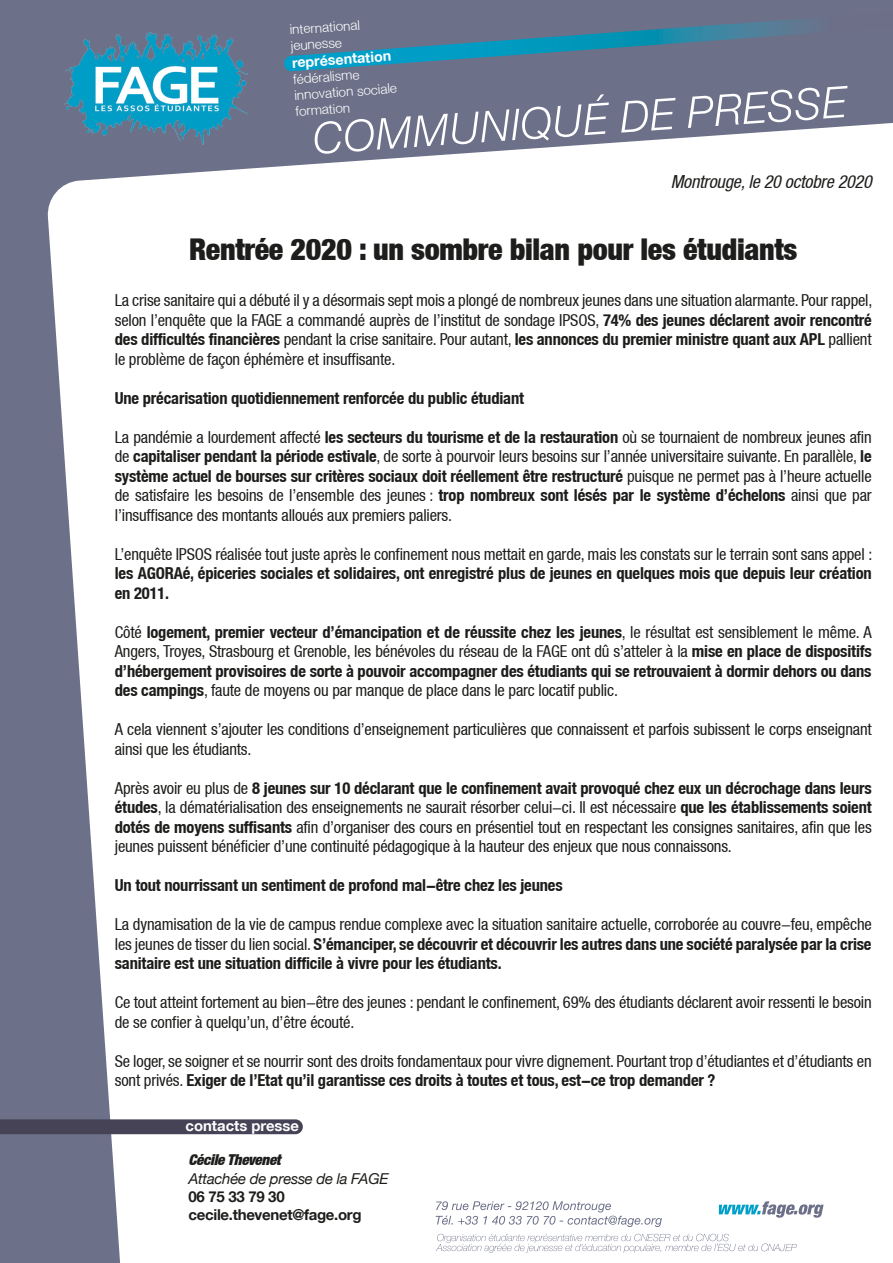
<style>
.page{position:relative;width:893px;height:1263px;background:#6c7088}
.page>*{position:absolute;margin:0;border:0;box-sizing:border-box;transform-origin:0 0}
.t1{font:900 condensed 30px "Helvetica Neue LT";letter-spacing:-.01em;color:#1d1d1b}
.t2{font:italic condensed 18px "Helvetica Neue LT";letter-spacing:-.01em;color:#1d1d1b}
.t3{font:condensed 16.5px/19.5px "Helvetica Neue LT";letter-spacing:-.01em;color:#1d1d1b;text-align:justify}
.t4{font:700 condensed 16.5px/19.5px "Helvetica Neue LT";letter-spacing:-.01em;color:#1d1d1b}
.t5{font:700 15px/18px "Helvetica Neue LT";letter-spacing:-.02em;color:#1d1d1b}
.t6{font:italic 15px "Helvetica Neue LT";letter-spacing:-.02em;color:#1d1d1b}
.t7{font:italic 900 condensed 15px "Helvetica Neue LT";letter-spacing:-.02em;color:#1d1d1b}
.t8{font:700 14.85px "Helvetica Neue LT";color:#fff}
.t9{font:700 14.25px "Helvetica Neue LT";color:#fff}
.t10{font:300 13.5px/16.2px "Helvetica Neue LT";color:#fff}
.s1{font-weight:700}
.s2{font-weight:400}
</style>
<div class="page">
<div style="left:47px;top:123px;width:846px;height:1140px;background:#fff"></div>
<svg style="left:314px;top:94px;width:295px;height:60px"></svg>
<svg style="left:621px;top:98px;width:55px;height:35px"></svg>
<svg style="left:688px;top:86px;width:159px;height:42px"></svg>
<svg style="left:284px;top:19px;width:515px;height:52px"></svg>
<svg style="left:719px;top:1201px;width:105px;height:17px"></svg>
<svg style="left:436px;top:1234px;width:361px;height:19px;background:#eeeff1"></svg>
<svg style="left:436px;top:1201px;width:226px;height:26px;background:#e7e7eb"></svg>
<img style="left:64px;top:33px;width:184px;height:111px">
<svg style="left:0;top:1119px;width:303px;height:15px;background:#494759"></svg>
<p class="t10" style="left:289px;top:21px;width:72px;rotate:-4deg">international jeunesse</p>
<p class="t9" style="left:291px;top:54px;width:101px;rotate:-4deg">représentation</p>
<p class="t10" style="left:293px;top:71px;width:104px;rotate:-4deg">fédéralisme innovation sociale formation</p>
<p class="t2" style="left:671px;top:171px;width:203px">Montrouge, le 20 octobre 2020</p>
<h1 class="t1" style="left:189px;top:230px;width:610px">Rentrée 2020 : un sombre bilan pour les étudiants</h1>
<p class="t3" style="left:115px;top:290px;width:759px">La crise sanitaire qui a débuté il y a désormais sept mois a plongé de nombreux jeunes dans une situation alarmante. Pour rappel, selon l’enquête que la FAGE a commandé auprès de l’institut de sondage IPSOS, <span class="s1">74% des jeunes déclarent avoir rencontré des difficultés financières</span> pendant la crise sanitaire. Pour autant, <span class="s1">les annonces du premier ministre quant aux APL</span> pallient le problème de façon éphémère et insuffisante.</p>
<p class="t4" style="left:115px;top:388px;width:411px">Une précarisation quotidiennement renforcée du public étudiant</p>
<p class="t3" style="left:115px;top:427px;width:758px">La pandémie a lourdement affecté <span class="s1">les secteurs du tourisme et de la restauration</span> où se tournaient de nombreux jeunes afin de <span class="s1">capitaliser pendant la période estivale</span>, de sorte à pourvoir leurs besoins sur l’année universitaire suivante. En parallèle, <span class="s1">le système actuel de bourses sur critères sociaux doit réellement être restructuré</span> puisque ne permet pas à l’heure actuelle de satisfaire les besoins de l’ensemble des jeunes : <span class="s1">trop nombreux sont lésés par le système d’échelons</span> ainsi que par l’insuffisance des montants alloués aux premiers paliers.</p>
<p class="t3" style="left:115px;top:544px;width:759px">L’enquête IPSOS réalisée tout juste après le confinement nous mettait en garde, mais les constats sur le terrain sont sans appel :</p>
<p class="t4" style="left:115px;top:563px;width:758px">les AGORAé, épiceries sociales et solidaires, ont enregistré plus de jeunes en quelques mois que depuis leur création en 2011.</p>
<p class="t4" style="left:115px;top:622px;width:758px;text-align:justify"><span class="s2">Côté</span> logement, premier vecteur d’émancipation et de réussite chez les jeunes<span class="s2">, le résultat est sensiblement le même. A Angers, Troyes, Strasbourg et Grenoble, les bénévoles du réseau de la FAGE ont dû s’atteler à la</span> mise en place de dispositifs d’hébergement provisoires de sorte à pouvoir accompagner des étudiants qui se retrouvaient à dormir dehors ou dans des campings<span class="s2">, faute de moyens ou par manque de place dans le parc locatif public.</span></p>
<p class="t3" style="left:115px;top:719px;width:758px">A cela viennent s’ajouter les conditions d’enseignement particulières que connaissent et parfois subissent le corps enseignant ainsi que les étudiants.</p>
<p class="t3" style="left:115px;top:778px;width:758px">Après avoir eu plus de <span class="s1">8 jeunes sur 10 déclarant que le confinement avait provoqué chez eux un décrochage dans leurs études</span>, la dématérialisation des enseignements ne saurait résorber celui-ci. Il est nécessaire <span class="s1">que les établissements soient dotés de moyens suffisants</span> afin d’organiser des cours en présentiel tout en respectant les consignes sanitaires, afin que les jeunes puissent bénéficier d’une continuité pédagogique à la hauteur des enjeux que nous connaissons.</p>
<p class="t4" style="left:115px;top:875px;width:449px">Un tout nourrissant un sentiment de profond mal-être chez les jeunes</p>
<p class="t3" style="left:115px;top:914px;width:758px">La dynamisation de la vie de campus rendue complexe avec la situation sanitaire actuelle, corroborée au couvre-feu, empêche les jeunes de tisser du lien social. <span class="s1">S’émanciper, se découvrir et découvrir les autres dans une société paralysée par la crise sanitaire est une situation difficile à vivre pour les étudiants.</span></p>
<p class="t3" style="left:115px;top:992px;width:758px">Ce tout atteint fortement au bien-être des jeunes : pendant le confinement, 69% des étudiants déclarent avoir ressenti le besoin de se confier à quelqu’un, d’être écouté.</p>
<p class="t3" style="left:115px;top:1051px;width:758px">Se loger, se soigner et se nourrir sont des droits fondamentaux pour vivre dignement. Pourtant trop d’étudiantes et d’étudiants en sont privés. <span class="s1">Exiger de l’Etat qu’il garantisse ces droits à toutes et tous, est-ce trop demander ?</span></p>
<p class="t8" style="left:186px;top:1117px;width:115px">contacts presse</p>
<p class="t7" style="left:189px;top:1151px;width:94px">Cécile Thevenet</p>
<p class="t6" style="left:189px;top:1169px;width:202px">Attachée de presse de la FAGE</p>
<p class="t5" style="left:189px;top:1187px;width:175px">06 75 33 79 30 cecile.thevenet@fage.org</p>
</div>
